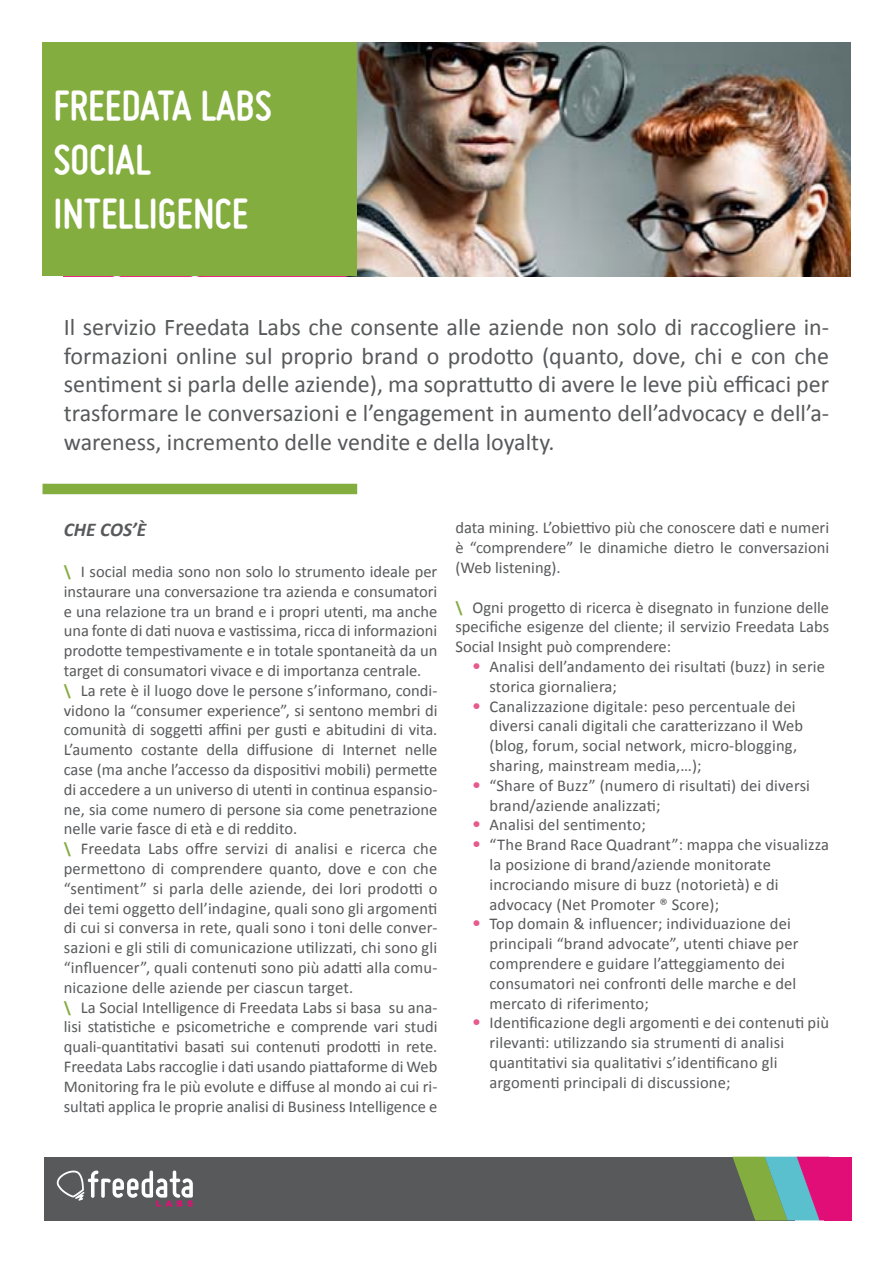
<style>
.page{position:relative;width:893px;height:1263px;background:#fff}
.page>*{position:absolute;margin:0;border:0;box-sizing:border-box;transform-origin:0 0}
.t1{font:700 45px/54px "Miso";color:#fff}
.t2{font:24px/28.8px "Calibri";color:#58595b;text-align:justify}
.t3{font:italic 700 19.5px "Calibri";color:#58595b}
.t4{font:16.5px/19.8px "Calibri";color:#58595b}
.s1{font-weight:700;color:#84ad40}
.s2{font-family:"VAG Rounded Std";font-weight:300;color:#e65a8d}
</style>
<div class="page">
<div style="left:44px;top:1157px;width:750px;height:63px;background:#58595b"></div>
<svg style="left:57px;top:1170px;width:136px;height:36px"></svg>
<svg style="left:732px;top:1157px;width:92px;height:63px;background:#808d7e"></svg>
<div style="left:824px;top:1157px;width:28px;height:63px;background:#e20e78"></div>
<div style="left:43px;top:484px;width:314px;height:10px;background:#84ad40"></div>
<img style="left:357px;top:43px;width:493px;height:233px">
<div style="left:43px;top:43px;width:314px;height:233px;background:#84ad40"></div>
<h1 class="t1" style="left:53px;top:78px;width:220px">FREEDATA LABS<br>SOCIAL<br>INTELLIGENCE</h1>
<p class="t2" style="left:64px;top:311px;width:767px">Il servizio Freedata Labs che consente alle aziende non solo di raccogliere in&shy;formazioni online sul proprio brand o prodotto (quanto, dove, chi e con che sentiment si parla delle aziende), ma soprattutto di avere le leve più efficaci per trasformare le conversazioni e l’engagement in aumento dell’advocacy e dell’a&shy;wareness, incremento delle vendite e della loyalty.</p>
<p class="t3" style="left:64px;top:517px;width:84px">CHE COS’È</p>
<p class="t4" style="left:64px;top:561px;width:375px"><span class="s1">\</span> I social media sono non solo lo strumento ideale per instaurare una conversazione tra azienda e consumatori e una relazione tra un brand e i propri utenti, ma anche una fonte di dati nuova e vastissima, ricca di informazioni prodotte tempestivamente e in totale spontaneità da un target di consumatori vivace e di importanza centrale.<br><span class="s1">\</span> La rete è il luogo dove le persone s’informano, condi&shy;vidono la “consumer experience”, si sentono membri di comunità di soggetti affini per gusti e abitudini di vita.<br>L’aumento costante della diffusione di Internet nelle case (ma anche l’accesso da dispositivi mobili) permette di accedere a un universo di utenti in continua espansio&shy;ne, sia come numero di persone sia come penetrazione nelle varie fasce di età e di reddito.<br><span class="s1">\</span> Freedata Labs offre servizi di analisi e ricerca che permettono di comprendere quanto, dove e con che “sentiment” si parla delle aziende, dei lori prodotti o dei temi oggetto dell’indagine, quali sono gli argomenti di cui si conversa in rete, quali sono i toni delle conver&shy;sazioni e gli stili di comunicazione utilizzati, chi sono gli “influencer”, quali contenuti sono più adatti alla comu&shy;nicazione delle aziende per ciascun target.<br><span class="s1">\</span> La Social Intelligence di Freedata Labs si basa su ana&shy;lisi statistiche e psicometriche e comprende vari studi quali-quantitativi basati sui contenuti prodotti in rete.<br>Freedata Labs raccoglie i dati usando piattaforme di Web Monitoring fra le più evolute e diffuse al mondo ai cui ri&shy;sultati applica le proprie analisi di Business Intelligence e</p>
<p class="t4" style="left:455px;top:517px;width:375px;text-align:justify">data mining. L’obiettivo più che conoscere dati e numeri è “comprendere” le dinamiche dietro le conversazioni (Web listening).</p>
<p class="t4" style="left:455px;top:596px;width:375px;text-align:justify"><span class="s1">\</span> Ogni progetto di ricerca è disegnato in funzione delle specifiche esigenze del cliente; il servizio Freedata Labs Social Insight può comprendere:</p>
<p class="t4" style="left:489px;top:656px;width:337px;text-indent:-17px"><span class="s2">•</span> Analisi dell’andamento dei risultati (buzz) in serie storica giornaliera;</p>
<p class="t4" style="left:489px;top:695px;width:315px;text-indent:-17px"><span class="s2">•</span> Canalizzazione digitale: peso percentuale dei diversi canali digitali che caratterizzano il Web (blog, forum, social network, micro-blogging, sharing, mainstream media,…);</p>
<p class="t4" style="left:489px;top:774px;width:322px;text-indent:-17px"><span class="s2">•</span> “Share of Buzz” (numero di risultati) dei diversi brand/aziende analizzati;</p>
<p class="t4" style="left:472px;top:814px;width:175px"><span class="s2">•</span> Analisi del sentimento;</p>
<p class="t4" style="left:489px;top:834px;width:341px;text-indent:-17px"><span class="s2">•</span> “The Brand Race Quadrant”: mappa che visualizza la posizione di brand/aziende monitorate incrociando misure di buzz (notorietà) e di advocacy (Net Promoter ® Score);</p>
<p class="t4" style="left:489px;top:913px;width:311px;text-indent:-17px"><span class="s2">•</span> Top domain &amp; influencer; individuazione dei principali “brand advocate”, utenti chiave per comprendere e guidare l’atteggiamento dei consumatori nei confronti delle marche e del mercato di riferimento;</p>
<p class="t4" style="left:489px;top:1012px;width:341px;text-indent:-17px"><span class="s2">•</span> Identificazione degli argomenti e dei contenuti più rilevanti: utilizzando sia strumenti di analisi quantitativi sia qualitativi s’identificano gli argomenti principali di discussione;</p>
</div>
